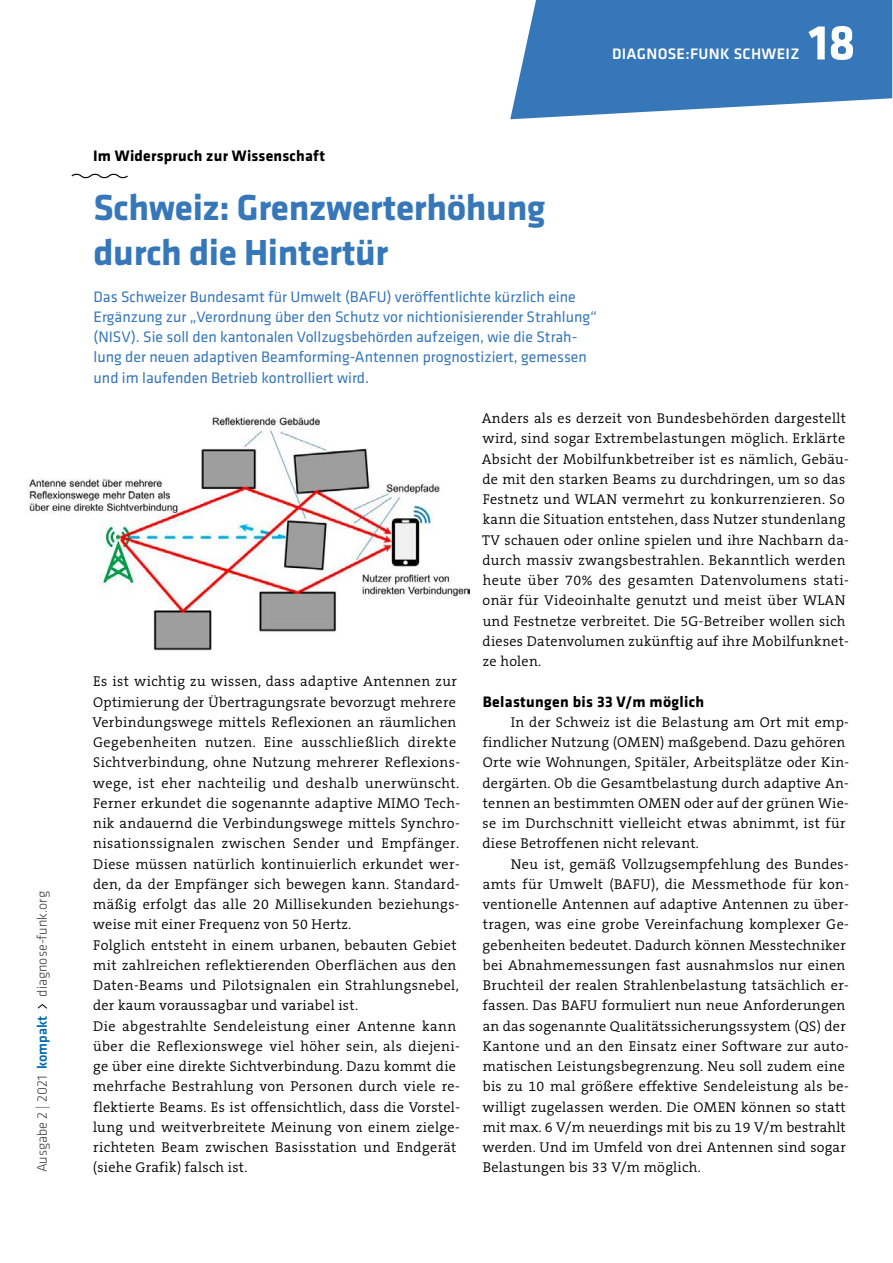
<style>
.page{position:relative;width:893px;height:1263px;background:#fff}
.page>*{position:absolute;margin:0;border:0;box-sizing:border-box;transform-origin:0 0}
.t1{font:700 51px "Klavika Basic";color:#fff}
.t2{font:700 37.5px/45px "Klavika Basic";letter-spacing:-.01em;color:#3677b9}
.t3{font:15.75px/20.2px "Klavika Basic";color:#3677b9}
.t4{font:700 15.75px "Klavika Basic";letter-spacing:.015em;color:#000}
.t5{font:500 15.75px "Klavika Basic";letter-spacing:.02em;color:#fff}
.t6{font:300 14.25px/20.2px "The Serif B W4";letter-spacing:.025em;color:#000}
.t7{font:300 14.25px "Klavika Basic";color:#3c3c3b}
.s1{font-weight:500;color:#0069b0}
</style>
<div class="page">
<svg style="left:510px;top:0;width:382px;height:119px;fill:#3677b9"></svg>
<svg style="left:71px;top:173px;width:57px;height:6px"></svg>
<img style="left:28px;top:417px;width:442px;height:234px">
<svg style="left:38px;top:1004px;width:9px;height:5px"></svg>
<p class="t7" style="left:34px;top:997px;width:107px;rotate:-90deg">diagnose-funk.org</p>
<p class="t7" style="left:34px;top:1172px;width:158px;rotate:-90deg">Ausgabe 2 | 2021 <span class="s1">kompakt</span></p>
<p class="t5" style="left:612px;top:43px;width:189px">DIAGNOSE:FUNK SCHWEIZ</p>
<h1 class="t1" style="left:808px;top:6px;width:49px">18</h1>
<p class="t4" style="left:93px;top:144px;width:233px">Im Widerspruch zur Wissenschaft</p>
<h2 class="t2" style="left:94px;top:183px;width:453px">Schweiz: Grenzwerterhöhung durch die Hintertür</h2>
<p class="t3" style="left:94px;top:286px;width:505px">Das Schweizer Bundesamt für Umwelt (BAFU) veröffentlichte kürzlich eine Ergänzung zur „Verordnung über den Schutz vor nichtionisierender Strahlung“ (NISV). Sie soll den kantonalen Vollzugsbehörden aufzeigen, wie die Strah&shy;lung der neuen adaptiven Beamforming-Antennen prognostiziert, gemessen und im laufenden Betrieb kontrolliert wird.</p>
<p class="t6" style="left:92px;top:671px;width:369px">Es ist wichtig zu wissen, dass adaptive Antennen zur Optimierung der Übertragungsrate bevorzugt mehrere Verbindungswege mittels Reflexionen an räumlichen Gegebenheiten nutzen. Eine ausschließlich direkte Sichtverbindung, ohne Nutzung mehrerer Reflexions&shy;wege, ist eher nachteilig und deshalb unerwünscht.<br>Ferner erkundet die sogenannte adaptive MIMO Tech&shy;nik andauernd die Verbindungswege mittels Synchro&shy;nisationssignalen zwischen Sender und Empfänger.<br>Diese müssen natürlich kontinuierlich erkundet wer&shy;den, da der Empfänger sich bewegen kann. Standard&shy;mäßig erfolgt das alle 20 Millisekunden beziehungs&shy;weise mit einer Frequenz von 50 Hertz.<br>Folglich entsteht in einem urbanen, bebauten Gebiet mit zahlreichen reflektierenden Oberflächen aus den Daten-Beams und Pilotsignalen ein Strahlungsnebel, der kaum voraussagbar und variabel ist.<br>Die abgestrahlte Sendeleistung einer Antenne kann über die Reflexionswege viel höher sein, als diejeni&shy;ge über eine direkte Sichtverbindung. Dazu kommt die mehrfache Bestrahlung von Personen durch viele re&shy;flektierte Beams. Es ist offensichtlich, dass die Vorstel&shy;lung und weitverbreitete Meinung von einem zielge&shy;richteten Beam zwischen Basisstation und Endgerät (siehe Grafik) falsch ist.</p>
<p class="t6" style="left:482px;top:408px;width:369px">Anders als es derzeit von Bundesbehörden dargestellt wird, sind sogar Extrembelastungen möglich. Erklärte Absicht der Mobilfunkbetreiber ist es nämlich, Gebäu&shy;de mit den starken Beams zu durchdringen, um so das Festnetz und WLAN vermehrt zu konkurrenzieren. So kann die Situation entstehen, dass Nutzer stundenlang TV schauen oder online spielen und ihre Nachbarn da&shy;durch massiv zwangsbestrahlen. Bekanntlich werden heute über 70% des gesamten Datenvolumens stati&shy;onär für Videoinhalte genutzt und meist über WLAN und Festnetze verbreitet. Die 5G-Betreiber wollen sich dieses Datenvolumen zukünftig auf ihre Mobilfunknet&shy;ze holen.</p>
<p class="t4" style="left:483px;top:690px;width:223px">Belastungen bis 33 V/m möglich</p>
<p class="t6" style="left:483px;top:712px;width:368px;text-indent:28px">In der Schweiz ist die Belastung am Ort mit emp&shy;findlicher Nutzung (OMEN) maßgebend. Dazu gehören Orte wie Wohnungen, Spitäler, Arbeitsplätze oder Kin&shy;dergärten. Ob die Gesamtbelastung durch adaptive An&shy;tennen an bestimmten OMEN oder auf der grünen Wie&shy;se im Durchschnitt vielleicht etwas abnimmt, ist für diese Betroffenen nicht relevant.</p>
<p class="t6" style="left:482px;top:854px;width:368px;text-indent:28px">Neu ist, gemäß Vollzugsempfehlung des Bundes&shy;amts für Umwelt (BAFU), die Messmethode für kon&shy;ventionelle Antennen auf adaptive Antennen zu über&shy;tragen, was eine grobe Vereinfachung komplexer Ge&shy;gebenheiten bedeutet. Dadurch können Messtechniker bei Abnahmemessungen fast ausnahmslos nur einen Bruchteil der realen Strahlenbelastung tatsächlich er&shy;fassen. Das BAFU formuliert nun neue Anforderungen an das sogenannte Qualitätssicherungssystem (QS) der Kantone und an den Einsatz einer Software zur auto&shy;matischen Leistungsbegrenzung. Neu soll zudem eine bis zu 10 mal größere effektive Sendeleistung als be&shy;willigt zugelassen werden. Die OMEN können so statt mit max. 6 V/m neuerdings mit bis zu 19 V/m bestrahlt werden. Und im Umfeld von drei Antennen sind sogar</p>
<p class="t6" style="left:483px;top:1157px;width:220px">Belastungen bis 33 V/m möglich.</p>
</div>
